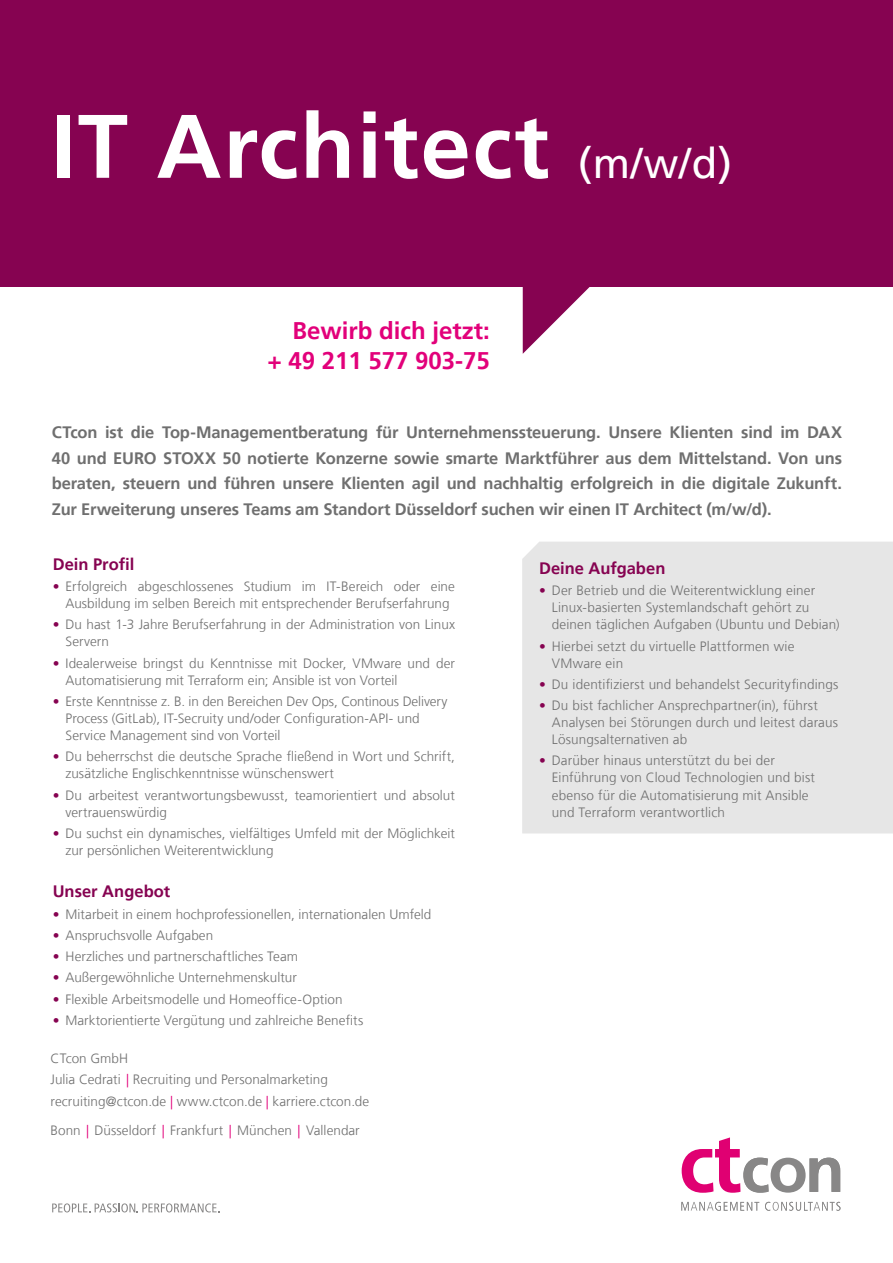
<style>
.page{position:relative;width:893px;height:1263px;background:#fff}
.page>*{position:absolute;margin:0;border:0;box-sizing:border-box;transform-origin:0 0}
.t1{font:700 90px "Frutiger LT Pro";letter-spacing:.02em;color:#fff}
.t2{font:700 24px/30px "Frutiger LT Pro";color:#e2007a;text-align:right}
.t3{font:700 16.5px/25.5px "Frutiger LT Pro";letter-spacing:-.01em;color:#6f6f6f;text-align:justify}
.t4{font:700 16.5px "Frutiger LT Pro";color:#860351}
.t5{font:300 13.5px/17px "Frutiger LT Com";letter-spacing:.005em;color:#6f6f6f}
.s1{font-weight:400;font-size:42px}
.s2{color:#860351}
.s3{color:#e2007a}
</style>
<div class="page">
<div style="left:0;top:0;width:893px;height:287px;background:#860351"></div>
<div style="left:522px;top:542px;width:371px;height:291px;background:#e6e6e6"></div>
<svg style="left:523px;top:287px;width:67px;height:67px"></svg>
<svg style="left:52px;top:1203px;width:167px;height:9px"></svg>
<svg style="left:682px;top:1137px;width:158px;height:56px"></svg>
<svg style="left:681px;top:1202px;width:78px;height:9px"></svg>
<svg style="left:765px;top:1202px;width:75px;height:9px"></svg>
<h1 class="t1" style="left:51px;top:93px;width:683px">IT Architect <span class="s1">(m/w/d)</span></h1>
<h2 class="t2" style="left:267px;top:315px;width:224px">Bewirb dich jetzt:<br>+ 49 211 577 903-75</h2>
<p class="t3" style="left:52px;top:419px;width:792px">CTcon ist die Top-Managementberatung für Unternehmenssteuerung. Unsere Klienten sind im DAX 40 und EURO STOXX 50 notierte Konzerne sowie smarte Marktführer aus dem Mittelstand. Von uns beraten, steuern und führen unsere Klienten agil und nachhaltig erfolgreich in die digitale Zukunft.<br>Zur Erweiterung unseres Teams am Standort Düsseldorf suchen wir einen IT Architect (m/w/d).</p>
<p class="t4" style="left:53px;top:554px;width:83px">Dein Profil</p>
<p class="t5" style="left:53px;top:578px;width:404px;text-align:center"><span class="s2">•</span> Erfolgreich abgeschlossenes Studium im IT-Bereich oder eine<br>Ausbildung im selben Bereich mit entsprechender Berufserfahrung</p>
<p class="t5" style="left:65px;top:616px;width:391px;text-indent:-13px"><span class="s2">•</span> Du hast 1-3 Jahre Berufserfahrung in der Administration von Linux<br>Servern</p>
<p class="t5" style="left:65px;top:655px;width:391px;text-indent:-13px"><span class="s2">•</span> Idealerweise bringst du Kenntnisse mit Docker, VMware und der<br>Automatisierung mit Terraform ein; Ansible ist von Vorteil</p>
<p class="t5" style="left:65px;top:693px;width:383px;text-indent:-13px"><span class="s2">•</span> Erste Kenntnisse z. B. in den Bereichen Dev Ops, Continous Delivery<br>Process (GitLab), IT-Secruity und/oder Configuration-API- und<br>Service Management sind von Vorteil</p>
<p class="t5" style="left:65px;top:748px;width:391px;text-indent:-13px"><span class="s2">•</span> Du beherrschst die deutsche Sprache fließend in Wort und Schrift, zusätzliche Englischkenntnisse wünschenswert</p>
<p class="t5" style="left:65px;top:786px;width:391px;text-indent:-13px"><span class="s2">•</span> Du arbeitest verantwortungsbewusst, teamorientiert und absolut vertrauenswürdig</p>
<p class="t5" style="left:65px;top:825px;width:391px;text-indent:-13px"><span class="s2">•</span> Du suchst ein dynamisches, vielfältiges Umfeld mit der Möglichkeit zur persönlichen Weiterentwicklung</p>
<p class="t4" style="left:53px;top:882px;width:119px">Unser Angebot</p>
<p class="t5" style="left:53px;top:905px;width:380px"><span class="s2">•</span> Mitarbeit in einem hochprofessionellen, internationalen Umfeld</p>
<p class="t5" style="left:53px;top:927px;width:162px"><span class="s2">•</span> Anspruchsvolle Aufgaben</p>
<p class="t5" style="left:53px;top:948px;width:247px"><span class="s2">•</span> Herzliches und partnerschaftliches Team</p>
<p class="t5" style="left:53px;top:969px;width:246px"><span class="s2">•</span> Außergewöhnliche Unternehmenskultur</p>
<p class="t5" style="left:53px;top:990px;width:291px"><span class="s2">•</span> Flexible Arbeitsmodelle und Homeoffice-Option</p>
<p class="t5" style="left:53px;top:1012px;width:312px"><span class="s2">•</span> Marktorientierte Vergütung und zahlreiche Benefits</p>
<p class="t5" style="left:51px;top:1048px;width:320px;line-height:21.3px">CTcon GmbH<br>Julia Cedrati <span class="s3">|</span> Recruiting und Personalmarketing recruiting@ctcon.de <span class="s3">|</span> www.ctcon.de <span class="s3">|</span> karriere.ctcon.de</p>
<p class="t5" style="left:51px;top:1122px;width:311px">Bonn <span class="s3">|</span> Düsseldorf <span class="s3">|</span> Frankfurt <span class="s3">|</span> München <span class="s3">|</span> Vallendar</p>
<p class="t4" style="left:539px;top:558px;width:128px">Deine Aufgaben</p>
<p class="t5" style="left:552px;top:582px;width:289px;text-indent:-13px"><span class="s2">•</span> Der Betrieb und die Weiterentwicklung einer<br>Linux-basierten Systemlandschaft gehört zu deinen täglichen Aufgaben (Ubuntu und Debian)</p>
<p class="t5" style="left:552px;top:638px;width:244px;text-indent:-13px"><span class="s2">•</span> Hierbei setzt du virtuelle Plattformen wie<br>VMware ein</p>
<p class="t5" style="left:539px;top:676px;width:301px"><span class="s2">•</span> Du identifizierst und behandelst Securityfindings</p>
<p class="t5" style="left:552px;top:697px;width:288px;text-indent:-13px"><span class="s2">•</span> Du bist fachlicher Ansprechpartner(in), führst<br>Analysen bei Störungen durch und leitest daraus<br>Lösungsalternativen ab</p>
<p class="t5" style="left:552px;top:752px;width:265px;text-indent:-13px"><span class="s2">•</span> Darüber hinaus unterstützt du bei der Einführung von Cloud Technologien und bist ebenso für die Automatisierung mit Ansible und Terraform verantwortlich</p>
</div>
